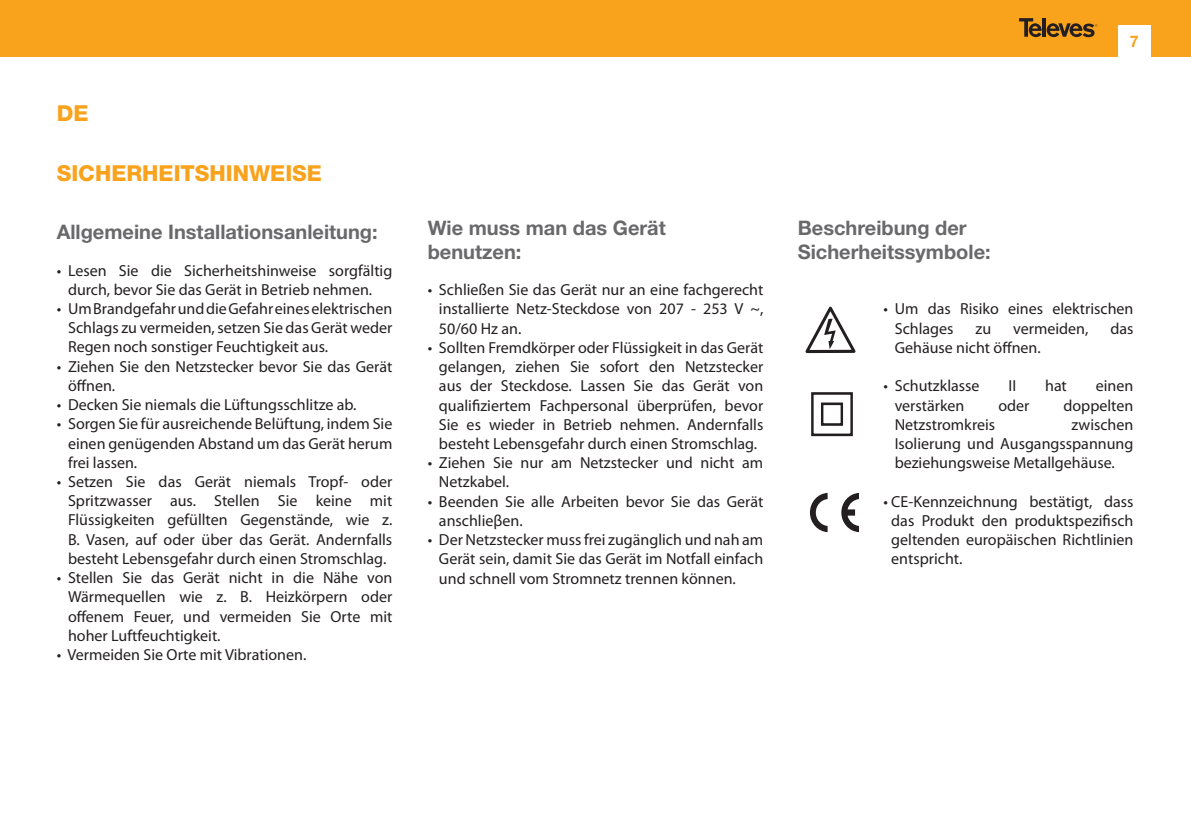
<style>
.page{position:relative;width:1191px;height:840px;background:#fff}
.page>*{position:absolute;margin:0;border:0;box-sizing:border-box;transform-origin:0 0}
.t1{font:800 22px "Helvetica Neue LT Std";color:#f9a21c}
.t2{font:700 20px/24px "Helvetica Neue";color:#69696c}
.t3{font:16px/19.2px "Myriad Pro";color:#231f20;text-align:justify}
.t4{font:700 16px "Helvetica Neue";color:#f9a21c}
</style>
<div class="page">
<div style="left:0;top:0;width:1191px;height:57px;background:#f9a21c"></div>
<svg style="left:1019px;top:18px;width:78px;height:19px"></svg>
<div style="left:1118px;top:25px;width:32px;height:33px;background:#fff"></div>
<svg style="left:811px;top:392px;width:42px;height:45px"></svg>
<svg style="left:805px;top:306px;width:51px;height:48px"></svg>
<svg style="left:810px;top:493px;width:17px;height:39px"></svg>
<svg style="left:841px;top:493px;width:18px;height:39px"></svg>
<h1 class="t1" style="left:57px;top:100px;width:33px">DE</h1>
<h1 class="t1" style="left:57px;top:160px;width:267px">SICHERHEITSHINWEISE</h1>
<p class="t2" style="left:57px;top:219px;width:322px">Allgemeine Installationsanleitung:</p>
<p class="t3" style="left:57px;top:260px;width:337px;text-align:center">• Lesen Sie die Sicherheitshinweise sorgfältig durch, bevor Sie das Gerät in Betrieb nehmen.</p>
<p class="t3" style="left:68px;top:298px;width:326px;text-indent:-11px">• Um Brandgefahr und die Gefahr eines elektrischen Schlags zu vermeiden, setzen Sie das Gerät weder Regen noch sonstiger Feuchtigkeit aus.</p>
<p class="t3" style="left:68px;top:356px;width:326px;text-indent:-11px">• Ziehen Sie den Netzstecker bevor Sie das Gerät öffnen.</p>
<p class="t3" style="left:57px;top:394px;width:301px">• Decken Sie niemals die Lüftungsschlitze ab.</p>
<p class="t3" style="left:68px;top:414px;width:326px;text-indent:-11px">• Sorgen Sie für ausreichende Belüftung, indem Sie einen genügenden Abstand um das Gerät herum frei lassen.</p>
<p class="t3" style="left:68px;top:471px;width:326px;text-indent:-11px">• Setzen Sie das Gerät niemals Tropf- oder Spritzwasser aus. Stellen Sie keine mit Flüssigkeiten gefüllten Gegenstände, wie z.<br>B. Vasen, auf oder über das Gerät. Andernfalls besteht Lebensgefahr durch einen Stromschlag.</p>
<p class="t3" style="left:68px;top:567px;width:326px;text-indent:-11px">• Stellen Sie das Gerät nicht in die Nähe von Wärmequellen wie z. B. Heizkörpern oder offenem Feuer, und vermeiden Sie Orte mit hoher Luftfeuchtigkeit.</p>
<p class="t3" style="left:57px;top:644px;width:251px">• Vermeiden Sie Orte mit Vibrationen.</p>
<p class="t4" style="left:1129px;top:31px;width:10px">7</p>
<p class="t2" style="left:428px;top:215px;width:240px">Wie muss man das Gerät benutzen:</p>
<p class="t3" style="left:439px;top:280px;width:326px;text-indent:-11px">• Schließen Sie das Gerät nur an eine fachgerecht installierte Netz-Steckdose von 207 - 253 V ~, 50/60 Hz an.</p>
<p class="t3" style="left:439px;top:337px;width:326px;text-indent:-11px">• Sollten Fremdkörper oder Flüssigkeit in das Gerät gelangen, ziehen Sie sofort den Netzstecker aus der Steckdose. Lassen Sie das Gerät von qualifiziertem Fachpersonal überprüfen, bevor Sie es wieder in Betrieb nehmen. Andernfalls besteht Lebensgefahr durch einen Stromschlag.</p>
<p class="t3" style="left:439px;top:452px;width:326px;text-indent:-11px">• Ziehen Sie nur am Netzstecker und nicht am<br>Netzkabel.</p>
<p class="t3" style="left:439px;top:491px;width:326px;text-indent:-11px">• Beenden Sie alle Arbeiten bevor Sie das Gerät anschlieβen.</p>
<p class="t3" style="left:439px;top:529px;width:326px;text-indent:-11px">• Der Netzstecker muss frei zugänglich und nah am Gerät sein, damit Sie das Gerät im Notfall einfach und schnell vom Stromnetz trennen können.</p>
<p class="t2" style="left:797px;top:215px;width:194px">Beschreibung der<br>Sicherheitssymbole:</p>
<p class="t3" style="left:894px;top:299px;width:240px;text-indent:-11px">• Um das Risiko eines elektrischen<br>Schlages</p>
<p class="t3" style="left:975px;top:318px;width:17px">zu</p>
<p class="t3" style="left:1013px;top:318px;width:77px">vermeiden,</p>
<p class="t3" style="left:1110px;top:318px;width:25px">das</p>
<p class="t3" style="left:894px;top:337px;width:148px">Gehäuse nicht öffnen.</p>
<p class="t3" style="left:883px;top:376px;width:98px">• Schutzklasse</p>
<p class="t3" style="left:1008px;top:376px;width:9px">II</p>
<p class="t3" style="left:1045px;top:376px;width:23px">hat</p>
<p class="t3" style="left:1095px;top:376px;width:39px">einen</p>
<p class="t3" style="left:894px;top:395px;width:71px">verstärken</p>
<p class="t3" style="left:998px;top:395px;width:33px">oder</p>
<p class="t3" style="left:1063px;top:395px;width:71px">doppelten</p>
<p class="t3" style="left:894px;top:414px;width:102px">Netzstromkreis</p>
<p class="t3" style="left:894px;top:414px;width:240px;text-indent:177px">zwischen Isolierung und Ausgangsspannung beziehungsweise Metallgehäuse.</p>
<p class="t3" style="left:891px;top:491px;width:244px;text-indent:-8px">• CE-Kennzeichnung bestätigt, dass das Produkt den produktspezifisch geltenden europäischen Richtlinien entspricht.</p>
</div>
